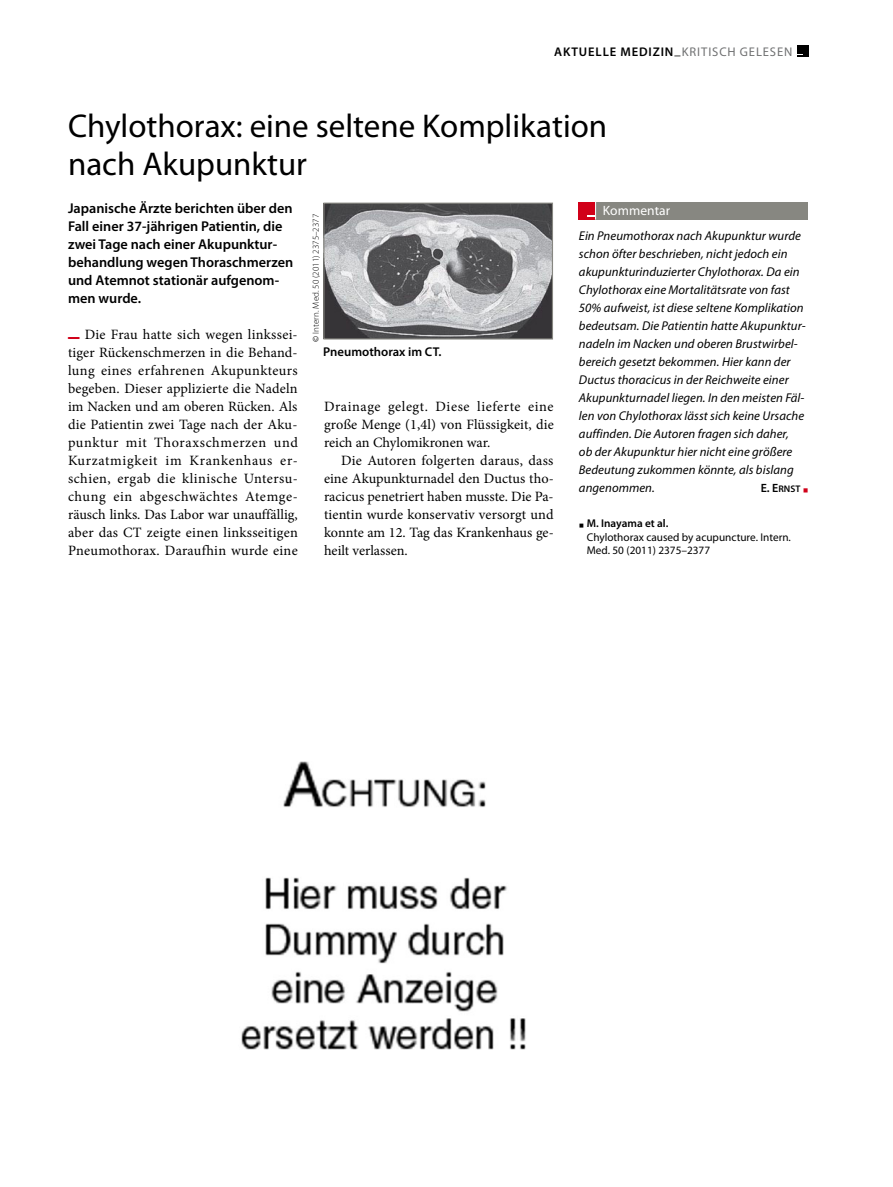
<style>
.page{position:relative;width:893px;height:1187px;background:#fff}
.page>*{position:absolute;margin:0;border:0;box-sizing:border-box;transform-origin:0 0}
.t1{font:40.2px "Myriad Pro";color:#d10019;scale:.57 1}
.t2{font:33px/37.5px "Myriad Pro";color:#000}
.t3{font:14.25px/18px "Minion Pro";color:#000;text-align:justify}
.t4{font:600 14.25px/18px "Myriad Pro";color:#000}
.t5{font:13.5px "Myriad Pro";letter-spacing:.005em;color:#fff}
.t6{font:italic 12.75px/18px "Myriad Pro";letter-spacing:.005em;color:#000}
.t7{font:600 12.75px "Myriad Pro";color:#000}
.t8{font:600 12.6px "Myriad Pro";letter-spacing:.07em;color:#000}
.t9{font:11.25px/13.5px "Myriad Pro";color:#000}
.t10{font:9.6px "Myriad Pro Semibold SC800";color:#000}
.t11{font:300 9px "Myriad Pro";color:#000}
.s1{font-weight:400;color:#707172}
.s2{font-weight:400}
.s3{font-size:12px}
.s4{font-family:"Minion Pro";font-size:14.25px;color:#d10019}
.s5{font-family:"Minion Pro";font-size:13.5px}
.s6{font-weight:600}
</style>
<div class="page">
<div style="left:796px;top:45px;width:12px;height:11px;background:#000"></div>
<img style="left:325px;top:205px;width:226px;height:132px">
<div style="left:323px;top:203px;width:230px;height:136px;border:1px solid #878781"></div>
<div style="left:578px;top:202px;width:17px;height:17px;background:#d10019"></div>
<div style="left:595px;top:202px;width:213px;height:17px;background:#878781"></div>
<svg style="left:587px;top:202px;width:9px;height:17px"></svg>
<img style="left:241px;top:761px;width:285px;height:289px">
<p class="t8" style="left:554px;top:47px;width:240px">AKTUELLE MEDIZIN<sub>–</sub><span class="s1">KRITISCH GELESEN</span></p>
<h2 class="t2" style="left:68px;top:109px;width:540px">Chylothorax: eine seltene Komplikation nach Akupunktur</h2>
<p class="t4" style="left:68px;top:200px;width:227px">Japanische Ärzte berichten über den<br>Fall einer 37-jährigen Patientin, die zwei Tage nach einer Akupunktur&shy;behandlung wegen Thoraschmerzen und Atemnot stationär aufgenom&shy;men wurde.</p>
<p class="t5" style="left:602px;top:205px;width:69px">Kommentar</p>
<p class="t11" style="left:312px;top:341px;width:129px;rotate:-90deg"><span class="s2">©</span> Intern. Med. 50 (2011) 2375–2377</p>
<p class="t6" style="left:579px;top:228px;width:228px">Ein Pneumothorax nach Akupunktur wurde schon öfter beschrieben, nicht jedoch ein akupunkturinduzierter Chylothorax. Da ein Chylothorax eine Mortalitätsrate von fast 50% aufweist, ist diese seltene Komplikation bedeutsam. Die Patientin hatte Akupunktur&shy;nadeln im Nacken und oberen Brustwirbel&shy;bereich gesetzt bekommen. Hier kann der Ductus thoracicus in der Reichweite einer Akupunkturnadel liegen. In den meisten Fäl&shy;len von Chylothorax lässt sich keine Ursache auffinden. Die Autoren fragen sich daher,<br>ob der Akupunktur hier nicht eine größere Bedeutung zukommen könnte, als bislang angenommen.</p>
<p class="t3" style="left:68px;top:327px;width:231px;text-indent:17px">Die Frau hatte sich wegen linkssei&shy;tiger Rückenschmerzen in die Behand&shy;lung eines erfahrenen Akupunkteurs begeben. Dieser applizierte die Nadeln im Nacken und am oberen Rücken. Als die Patientin zwei Tage nach der Aku&shy;punktur mit Thoraxschmerzen und Kurzatmigkeit im Krankenhaus er&shy;schien, ergab die klinische Untersu&shy;chung ein abgeschwächtes Atemge&shy;räusch links. Das Labor war unauffällig, aber das CT zeigte einen linksseitigen Pneumothorax. Daraufhin wurde eine</p>
<h1 class="t1" style="left:68px;top:305px;width:22px">_</h1>
<p class="t7" style="left:323px;top:347px;width:120px">Pneumothorax im CT.</p>
<p class="t3" style="left:324px;top:399px;width:231px">Drainage gelegt. Diese lieferte eine große Menge (1,4l) von Flüssigkeit, die reich an Chylomikronen war.</p>
<p class="t3" style="left:324px;top:453px;width:231px;text-indent:17px">Die Autoren folgerten daraus, dass eine Akupunkturnadel den Ductus tho&shy;racicus penetriert haben musste. Die Pa&shy;tientin wurde konservativ versorgt und konnte am 12. Tag das Krankenhaus ge&shy;heilt verlassen.</p>
<p class="t10" style="left:760px;top:483px;width:49px"><span class="s3">E. E</span>RNST <span class="s4">■</span></p>
<p class="t9" style="left:587px;top:517px;width:206px;text-indent:-8px"><span class="s5">■</span> <span class="s6">M. Inayama et al.<br></span>Chylothorax caused by acupuncture. Intern.<br>Med. 50 (2011) 2375–2377</p>
</div>
